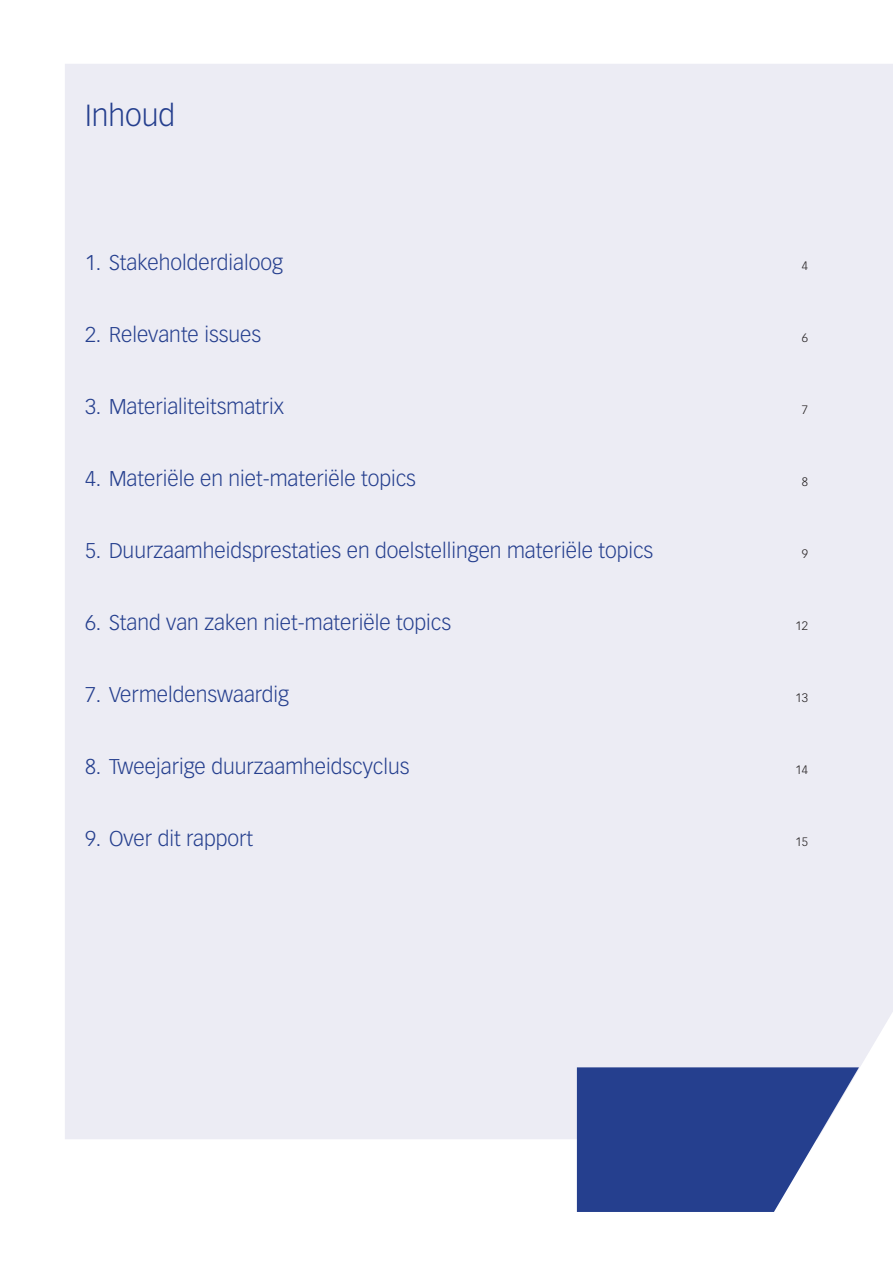
<style>
.page{position:relative;width:893px;height:1263px;background:#fff}
.page>*{position:absolute;margin:0;border:0;box-sizing:border-box;transform-origin:0 0}
.Hoofdkop{font:300 30px "Vectora LT Std";color:#253f8e}
.Tussenkop_1{font:300 21px "Vectora LT Std";color:#253f8e}
.Tussenkop_1-2{font:300 12px "Vectora LT Std";color:#231f20}
</style>
<div class="page">
<div style="left:65px;top:64px;width:828px;height:1075px;background:#ececf4"></div>
<svg style="left:577px;top:1067px;width:282px;height:145px;background:#455b9f"></svg>
<p class="Hoofdkop" style="left:85px;top:98px;width:92px">Inhoud</p>
<p class="Tussenkop_1" style="left:85px;top:250px;width:199px">1. Stakeholderdialoog</p>
<p class="Tussenkop_1-2" style="left:802px;top:259px;width:8px">4</p>
<p class="Tussenkop_1" style="left:85px;top:322px;width:178px">2. Relevante issues</p>
<p class="Tussenkop_1-2" style="left:802px;top:331px;width:8px">6</p>
<p class="Tussenkop_1" style="left:85px;top:394px;width:201px">3. Materialiteitsmatrix</p>
<p class="Tussenkop_1-2" style="left:802px;top:403px;width:8px">7</p>
<p class="Tussenkop_1" style="left:85px;top:466px;width:332px">4. Materiële en niet-materiële topics</p>
<p class="Tussenkop_1-2" style="left:802px;top:475px;width:8px">8</p>
<p class="Tussenkop_1" style="left:85px;top:538px;width:570px">5. Duurzaamheidsprestaties en doelstellingen materiële topics</p>
<p class="Tussenkop_1-2" style="left:802px;top:547px;width:8px">9</p>
<p class="Tussenkop_1" style="left:85px;top:610px;width:367px">6. Stand van zaken niet-materiële topics</p>
<p class="Tussenkop_1-2" style="left:796px;top:619px;width:14px">12</p>
<p class="Tussenkop_1" style="left:85px;top:682px;width:206px">7. Vermeldenswaardig</p>
<p class="Tussenkop_1-2" style="left:796px;top:691px;width:14px">13</p>
<p class="Tussenkop_1" style="left:85px;top:754px;width:326px">8. Tweejarige duurzaamheidscyclus</p>
<p class="Tussenkop_1-2" style="left:796px;top:763px;width:14px">14</p>
<p class="Tussenkop_1" style="left:85px;top:826px;width:169px">9. Over dit rapport</p>
<p class="Tussenkop_1-2" style="left:796px;top:835px;width:14px">15</p>
</div>
